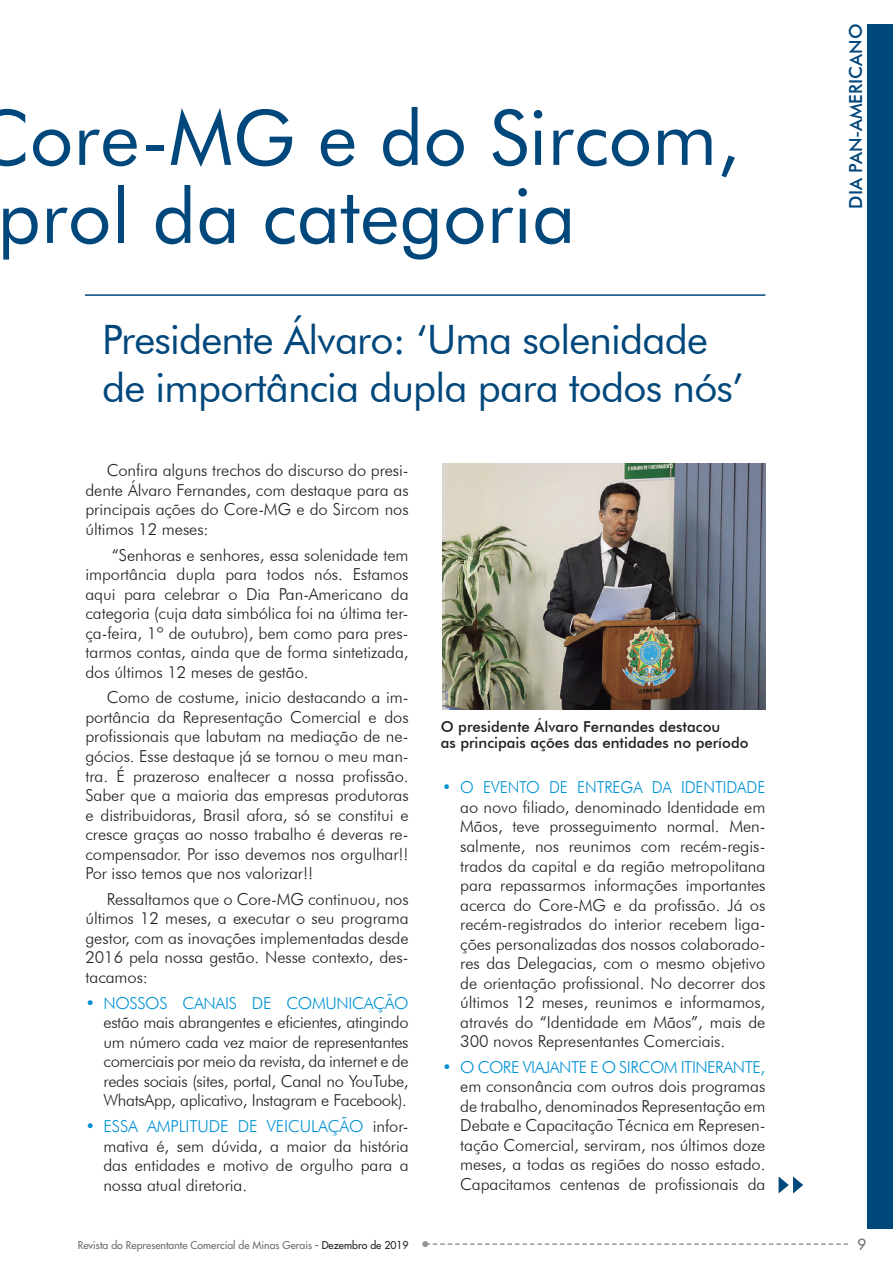
<style>
.page{position:relative;width:893px;height:1276px;background:#fff}
.page>*{position:absolute;margin:0;border:0;box-sizing:border-box;transform-origin:0 0}
.t1{font:76.5px/78px "Futura BT";color:#00477b}
.t2{font:40.5px/48px "Futura BT";letter-spacing:-.02em;color:#00477b}
.t3{font:500 18px "Futura BT";color:#00477b}
.t4{font:300 16.5px/19.5px "Futura BT";letter-spacing:-.005em;color:#231f20;text-align:justify}
.t5{font:300 16.5px "Futura BT";letter-spacing:-.02em;color:#0091d3}
.t6{font:300 16.5px "Futura BT";letter-spacing:-.02em;color:#0091d3;scale:.95 1}
.t7{font:500 15px/16.5px "Futura BT";color:#231f20}
.t8{font:15px "Futura LT";color:#6c6d70}
.t9{font:10.5px "Futura LT";color:#6c6d70}
.s1{color:#0091d3}
.s2{color:#231f20}
</style>
<div class="page">
<svg style="left:422px;top:1241px;width:426px;height:6px"></svg>
<div style="left:867px;top:24px;width:26px;height:1204px;background:#00477b"></div>
<img style="left:442px;top:463px;width:323px;height:246px">
<hr style="left:85px;top:294px;width:680px;height:2px;background:#00477b">
<svg style="left:779px;top:1176px;width:24px;height:17px"></svg>
<h1 class="t1" style="left:-26px;top:98px;width:767px">Core-MG e do Sircom, prol da categoria</h1>
<h2 class="t2" style="left:102px;top:315px;width:644px">Presidente Álvaro: ‘Uma solenidade de importância dupla para todos nós’</h2>
<p class="t4" style="left:85px;top:460px;width:325px;text-indent:21px">Confira alguns trechos do discurso do presi&shy;dente Álvaro Fernandes, com destaque para as principais ações do Core-MG e do Sircom nos últimos 12 meses:</p>
<p class="t4" style="left:85px;top:545px;width:325px;text-indent:26px">“Senhoras e senhores, essa solenidade tem importância dupla para todos nós. Estamos aqui para celebrar o Dia Pan-Americano da categoria (cuja data simbólica foi na última ter&shy;ça-feira, 1º de outubro), bem como para pres&shy;tarmos contas, ainda que de forma sintetizada, dos últimos 12 meses de gestão.</p>
<p class="t4" style="left:85px;top:688px;width:325px;text-indent:21px">Como de costume, inicio destacando a im&shy;portância da Representação Comercial e dos profissionais que labutam na mediação de ne&shy;gócios. Esse destaque já se tornou o meu man&shy;tra. É prazeroso enaltecer a nossa profissão.<br>Saber que a maioria das empresas produtoras e distribuidoras, Brasil afora, só se constitui e cresce graças ao nosso trabalho é deveras re&shy;compensador. Por isso devemos nos orgulhar!!<br>Por isso temos que nos valorizar!!</p>
<p class="t4" style="left:85px;top:889px;width:325px;text-indent:21px">Ressaltamos que o Core-MG continuou, nos últimos 12 meses, a executar o seu programa gestor, com as inovações implementadas desde 2016 pela nossa gestão. Nesse contexto, des&shy;tacamos:</p>
<p class="t5" style="left:85px;top:993px;width:325px">• NOSSOS CANAIS DE COMUNICAÇÃO</p>
<p class="t4" style="left:103px;top:1012px;width:307px">estão mais abrangentes e eficientes, atingindo um número cada vez maior de representantes comerciais por meio da revista, da internet e de redes sociais (sites, portal, Canal no YouTube, WhatsApp, aplicativo, Instagram e Facebook).</p>
<p class="t4" style="left:103px;top:1116px;width:307px;text-indent:-18px"><span class="s1">• ESSA AMPLITUDE DE VEICULAÇÃO</span> infor&shy;mativa é, sem dúvida, a maior da história das entidades e motivo de orgulho para a nossa atual diretoria.</p>
<p class="t7" style="left:441px;top:718px;width:309px">O presidente Álvaro Fernandes destacou<br>as principais ações das entidades no período</p>
<p class="t6" style="left:442px;top:777px;width:342px">• O EVENTO DE ENTREGA DA IDENTIDADE</p>
<p class="t4" style="left:460px;top:797px;width:307px">ao novo filiado, denominado Identidade em Mãos, teve prosseguimento normal. Men&shy;salmente, nos reunimos com recém-regis&shy;trados da capital e da região metropolitana para repassarmos informações importantes acerca do Core-MG e da profissão. Já os recém-registrados do interior recebem liga&shy;ções personalizadas dos nossos colaborado&shy;res das Delegacias, com o mesmo objetivo de orientação profissional. No decorrer dos últimos 12 meses, reunimos e informamos, através do “Identidade em Mãos”, mais de 300 novos Representantes Comerciais.</p>
<p class="t5" style="left:442px;top:1057px;width:325px">• O CORE VIAJANTE E O SIRCOM ITINERANTE,</p>
<p class="t4" style="left:460px;top:1076px;width:307px">em consonância com outros dois programas de trabalho, denominados Representação em Debate e Capacitação Técnica em Represen&shy;tação Comercial, serviram, nos últimos doze meses, a todas as regiões do nosso estado.<br>Capacitamos centenas de profissionais da</p>
<p class="t3" style="left:845px;top:209px;width:186px;rotate:-90deg">DIA PAN-AMERICANO</p>
<p class="t9" style="left:78px;top:1238px;width:332px">Revista do Representante Comercial de Minas Gerais <span class="s2">- Dezembro de 2019</span></p>
<p class="t8" style="left:858px;top:1235px;width:10px">9</p>
</div>
